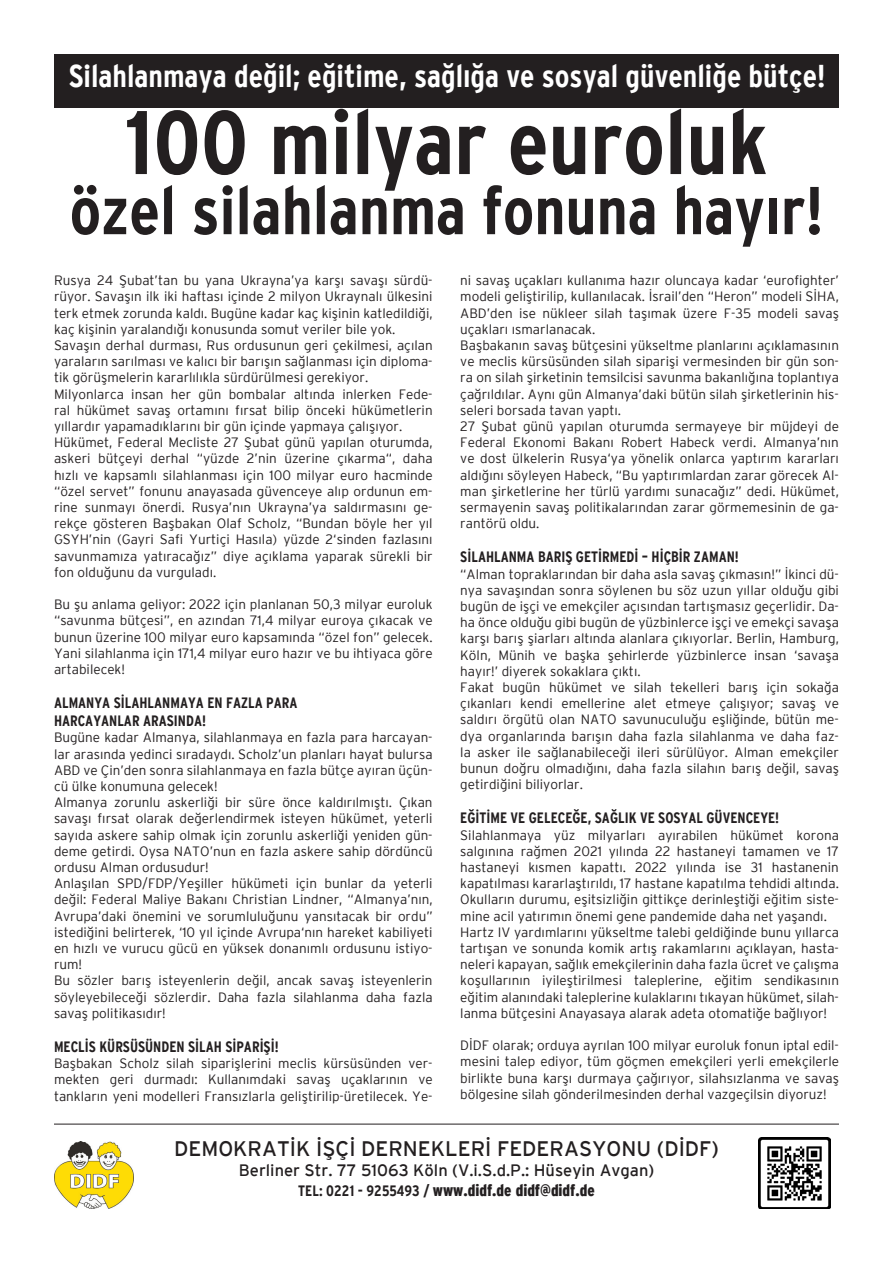
<style>
.page{position:relative;width:893px;height:1263px;background:#fff}
.page>*{position:absolute;margin:0;border:0;box-sizing:border-box;transform-origin:0 0}
.Baslik{font:700 condensed 90px "Interstate";color:#231f20}
.Baslik-2{font:700 condensed 67.5px "Interstate";color:#231f20}
.Baslik-3{font:700 condensed 31.5px "Interstate";color:#fff}
.Metin{font:21px "Interstate";color:#231f20}
.Metin-2{font:16.5px "Interstate";color:#231f20}
.Metin-3{font:900 condensed 16.5px "Interstate";color:#231f20}
.Metin-4{font:700 condensed 15px/18px "Interstate";color:#231f20}
.Metin-5{font:300 13.5px/16.2px "Interstate";color:#231f20;text-align:justify}
.s1{font-weight:700;font-size:15px}
</style>
<div class="page">
<div style="left:54px;top:54px;width:785px;height:53px;background:#231f20"></div>
<hr style="left:54px;top:1124px;width:785px;height:1px;background:#231f20">
<img style="left:54px;top:1141px;width:79px;height:68px">
<img style="left:759px;top:1137px;width:71px;height:72px">
<p class="Baslik-3" style="left:69px;top:57px;width:758px">Silahlanmaya değil; eğitime, sağlığa ve sosyal güvenliğe bütçe!</p>
<p class="Baslik" style="left:125px;top:90px;width:644px">100 milyar euroluk</p>
<p class="Baslik-2" style="left:70px;top:171px;width:755px">özel silahlanma fonuna hayır!</p>
<p class="Metin-5" style="left:54px;top:272px;width:380px">Rusya 24 Şubat’tan bu yana Ukrayna’ya karşı savaşı sürdü&shy;rüyor. Savaşın ilk iki haftası içinde 2 milyon Ukraynalı ülkesini terk etmek zorunda kaldı. Bugüne kadar kaç kişinin katledildiği, kaç kişinin yaralandığı konusunda somut veriler bile yok.</p>
<p class="Metin-5" style="left:54px;top:337px;width:380px">Savaşın derhal durması, Rus ordusunun geri çekilmesi, açılan yaraların sarılması ve kalıcı bir barışın sağlanması için diploma&shy;tik görüşmelerin kararlılıkla sürdürülmesi gerekiyor.</p>
<p class="Metin-5" style="left:54px;top:385px;width:380px">Milyonlarca insan her gün bombalar altında inlerken Fede&shy;ral hükümet savaş ortamını fırsat bilip önceki hükümetlerin yıllardır yapamadıklarını bir gün içinde yapmaya çalışıyor.</p>
<p class="Metin-5" style="left:54px;top:434px;width:380px">Hükümet, Federal Mecliste 27 Şubat günü yapılan oturumda, askeri bütçeyi derhal “yüzde 2’nin üzerine çıkarma“, daha hızlı ve kapsamlı silahlanması için 100 milyar euro hacminde “özel servet” fonunu anayasada güvenceye alıp ordunun em&shy;rine sunmayı önerdi. Rusya’nın Ukrayna’ya saldırmasını ge&shy;rekçe gösteren Başbakan Olaf Scholz, “Bundan böyle her yıl GSYH’nin (Gayri Safi Yurtiçi Hasıla) yüzde 2‘sinden fazlasını savunmamıza yatıracağız” diye açıklama yaparak sürekli bir fon olduğunu da vurguladı.</p>
<p class="Metin-5" style="left:54px;top:596px;width:380px">Bu şu anlama geliyor: 2022 için planlanan 50,3 milyar euroluk “savunma bütçesi”, en azından 71,4 milyar euroya çıkacak ve bunun üzerine 100 milyar euro kapsamında “özel fon” gelecek.<br>Yani silahlanma için 171,4 milyar euro hazır ve bu ihtiyaca göre artabilecek!</p>
<p class="Metin-4" style="left:54px;top:694px;width:245px">ALMANYA SİLAHLANMAYA EN FAZLA PARA<br>HARCAYANLAR ARASINDA!</p>
<p class="Metin-5" style="left:54px;top:729px;width:380px">Bugüne kadar Almanya, silahlanmaya en fazla para harcayan&shy;lar arasında yedinci sıradaydı. Scholz’un planları hayat bulursa ABD ve Çin’den sonra silahlanmaya en fazla bütçe ayıran üçün&shy;cü ülke konumuna gelecek!</p>
<p class="Metin-5" style="left:54px;top:794px;width:380px">Almanya zorunlu askerliği bir süre önce kaldırılmıştı. Çıkan savaşı fırsat olarak değerlendirmek isteyen hükümet, yeterli sayıda askere sahip olmak için zorunlu askerliği yeniden gün&shy;deme getirdi. Oysa NATO’nun en fazla askere sahip dördüncü ordusu Alman ordusudur!</p>
<p class="Metin-5" style="left:54px;top:875px;width:380px">Anlaşılan SPD/FDP/Yeşiller hükümeti için bunlar da yeterli değil: Federal Maliye Bakanı Christian Lindner, “Almanya’nın, Avrupa’daki önemini ve sorumluluğunu yansıtacak bir ordu” istediğini belirterek, ‘10 yıl içinde Avrupa‘nın hareket kabiliyeti en hızlı ve vurucu gücü en yüksek donanımlı ordusunu istiyo&shy;rum!</p>
<p class="Metin-5" style="left:54px;top:972px;width:380px">Bu sözler barış isteyenlerin değil, ancak savaş isteyenlerin söyleyebileceği sözlerdir. Daha fazla silahlanma daha fazla savaş politikasıdır!</p>
<p class="Metin-4" style="left:54px;top:1037px;width:226px">MECLİS KÜRSÜSÜNDEN SİLAH SİPARİŞİ!</p>
<p class="Metin-5" style="left:54px;top:1055px;width:380px">Başbakan Scholz silah siparişlerini meclis kürsüsünden ver&shy;mekten geri durmadı: Kullanımdaki savaş uçaklarının ve tankların yeni modelleri Fransızlarla geliştirilip-üretilecek. Ye-</p>
<p class="Metin-5" style="left:460px;top:272px;width:380px">ni savaş uçakları kullanıma hazır oluncaya kadar ‘eurofighter’ modeli geliştirilip, kullanılacak. İsrail’den “Heron” modeli SİHA, ABD’den ise nükleer silah taşımak üzere F-35 modeli savaş uçakları ısmarlanacak.</p>
<p class="Metin-5" style="left:460px;top:337px;width:380px">Başbakanın savaş bütçesini yükseltme planlarını açıklamasının ve meclis kürsüsünden silah siparişi vermesinden bir gün son&shy;ra on silah şirketinin temsilcisi savunma bakanlığına toplantıya çağrıldılar. Aynı gün Almanya’daki bütün silah şirketlerinin his&shy;seleri borsada tavan yaptı.</p>
<p class="Metin-5" style="left:460px;top:418px;width:380px">27 Şubat günü yapılan oturumda sermayeye bir müjdeyi de Federal Ekonomi Bakanı Robert Habeck verdi. Almanya’nın ve dost ülkelerin Rusya‘ya yönelik onlarca yaptırım kararları aldığını söyleyen Habeck, “Bu yaptırımlardan zarar görecek Al&shy;man şirketlerine her türlü yardımı sunacağız” dedi. Hükümet, sermayenin savaş politikalarından zarar görmemesinin de ga&shy;rantörü oldu.</p>
<p class="Metin-4" style="left:460px;top:548px;width:280px">SİLAHLANMA BARIŞ GETİRMEDİ – HİÇBİR ZAMAN!</p>
<p class="Metin-5" style="left:460px;top:565px;width:380px">“Alman topraklarından bir daha asla savaş çıkmasın!” İkinci dü&shy;nya savaşından sonra söylenen bu söz uzun yıllar olduğu gibi bugün de işçi ve emekçiler açısından tartışmasız geçerlidir. Da&shy;ha önce olduğu gibi bugün de yüzbinlerce işçi ve emekçi savaşa karşı barış şiarları altında alanlara çıkıyorlar. Berlin, Hamburg, Köln, Münih ve başka şehirlerde yüzbinlerce insan ‘savaşa hayır!’ diyerek sokaklara çıktı.</p>
<p class="Metin-5" style="left:460px;top:679px;width:380px">Fakat bugün hükümet ve silah tekelleri barış için sokağa çıkanları kendi emellerine alet etmeye çalışıyor; savaş ve saldırı örgütü olan NATO savunuculuğu eşliğinde, bütün me&shy;dya organlarında barışın daha fazla silahlanma ve daha faz&shy;la asker ile sağlanabileceği ileri sürülüyor. Alman emekçiler bunun doğru olmadığını, daha fazla silahın barış değil, savaş getirdiğini biliyorlar.</p>
<p class="Metin-4" style="left:460px;top:809px;width:320px">EĞİTİME VE GELECEĞE, SAĞLIK VE SOSYAL GÜVENCEYE!</p>
<p class="Metin-5" style="left:460px;top:826px;width:380px">Silahlanmaya yüz milyarları ayırabilen hükümet korona salgınına rağmen 2021 yılında 22 hastaneyi tamamen ve 17 hastaneyi kısmen kapattı. 2022 yılında ise 31 hastanenin kapatılması kararlaştırıldı, 17 hastane kapatılma tehdidi altında.<br>Okulların durumu, eşitsizliğin gittikçe derinleştiği eğitim siste&shy;mine acil yatırımın önemi gene pandemide daha net yaşandı.</p>
<p class="Metin-5" style="left:460px;top:924px;width:380px">Hartz IV yardımlarını yükseltme talebi geldiğinde bunu yıllarca tartışan ve sonunda komik artış rakamlarını açıklayan, hasta&shy;neleri kapayan, sağlık emekçilerinin daha fazla ücret ve çalışma koşullarının iyileştirilmesi taleplerine, eğitim sendikasının eğitim alanındaki taleplerine kulaklarını tıkayan hükümet, silah&shy;lanma bütçesini Anayasaya alarak adeta otomatiğe bağlıyor!</p>
<p class="Metin-5" style="left:460px;top:1037px;width:380px">DİDF olarak; orduya ayrılan 100 milyar euroluk fonun iptal edil&shy;mesini talep ediyor, tüm göçmen emekçileri yerli emekçilerle birlikte buna karşı durmaya çağırıyor, silahsızlanma ve savaş bölgesine silah gönderilmesinden derhal vazgeçilsin diyoruz!</p>
<p class="Metin" style="left:174px;top:1137px;width:546px">DEMOKRATİK İŞÇİ DERNEKLERİ FEDERASYONU (DİDF)</p>
<p class="Metin-2" style="left:239px;top:1161px;width:417px">Berliner Str. 77 51063 Köln (V.i.S.d.P.: Hüseyin Avgan)</p>
<p class="Metin-3" style="left:298px;top:1181px;width:298px"><span class="s1">TEL: 0221 - 9255493 /</span> www.didf.de didf@didf.de</p>
</div>
